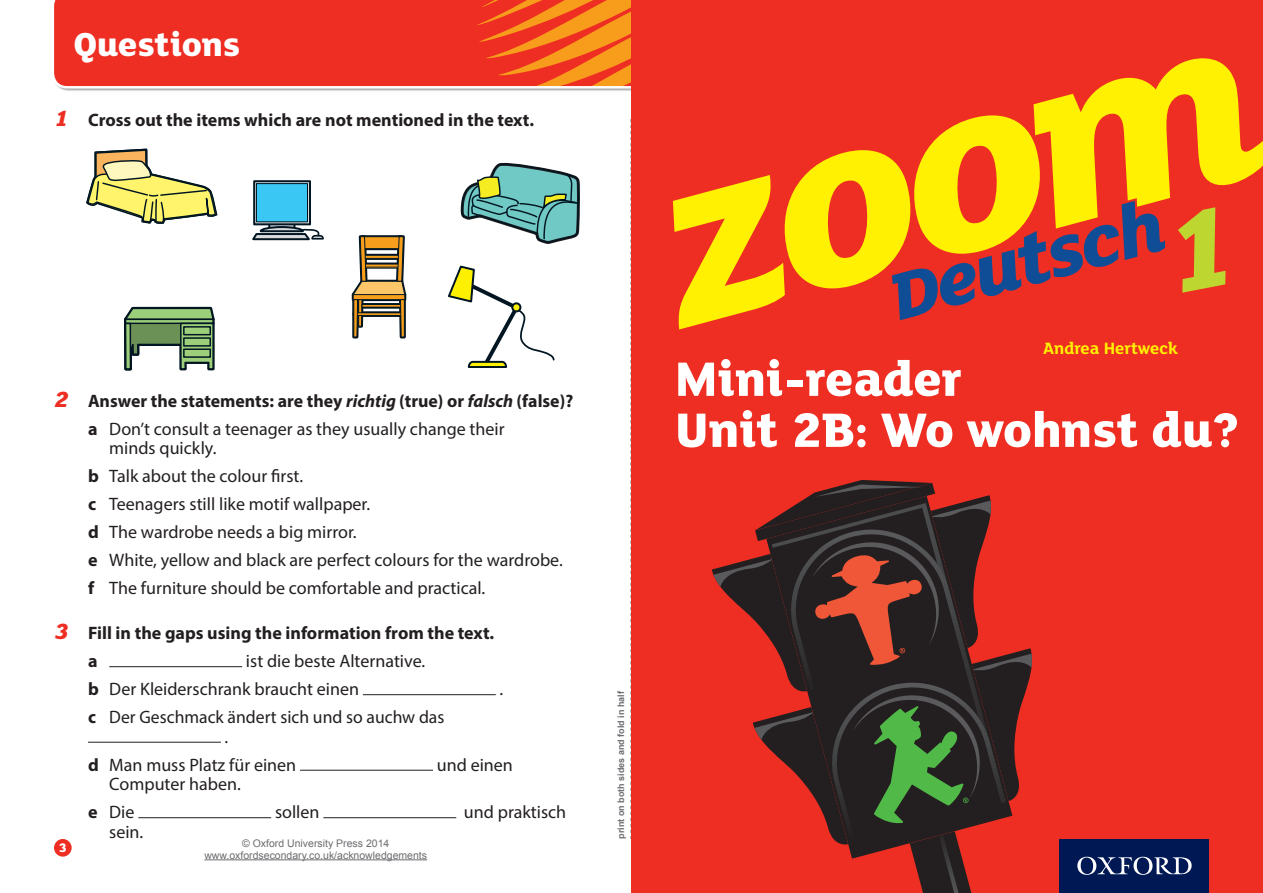
<style>
.page{position:relative;width:1263px;height:893px;background:#fff}
.page>*{position:absolute;margin:0;border:0;box-sizing:border-box;transform-origin:0 0}
.t1{font:italic 800 79.8px "FS Lola";color:#0f4d96}
.t2{font:800 52.5px "FS Lola";color:#fff}
.spread_head{font:800 36px "FS Lola";color:#fff}
.Question_Text{font:18px/19.5px "Myriad Pro";color:#231f20}
.Question_Rubric{font:700 18px "Myriad Pro";color:#231f20}
.Question_Text-2{font:700 18px "Myriad Pro";color:#231f20}
.t3{font:700 17.85px "FS Lola";color:#fff101}
.t4{font:800 13.5px "FS Lola Primary";color:#fff}
.t5{font:10.5px/12px "Arial";color:#6c6d70;text-align:center}
.t6{font:700 9px "Arial";color:#6c6d70}
.s1{font-family:"FS Lola";font-weight:800;font-style:italic;font-size:24px;color:#ee2e22}
.s2{font-style:italic}
.s3{font-weight:700}
.s4{font-size:71.85px}
</style>
<div class="page">
<hr style="left:204px;top:859px;width:223px;height:1px;background:#6c6d70">
<div style="left:54px;top:839px;width:18px;height:18px;background:#ee2e22;border-radius:50%"></div>
<svg style="left:54px;top:0;width:577px;height:89px;background:#ef4128"></svg>
<div style="left:631px;top:0;width:632px;height:893px;background:#ee2e22"></div>
<div style="left:1060px;top:839px;width:149px;height:54px;background:#001954"></div>
<svg style="left:1077px;top:857px;width:114px;height:18px"></svg>
<svg style="left:673px;top:58px;width:590px;height:271px"></svg>
<svg style="left:711px;top:480px;width:321px;height:413px"></svg>
<hr style="left:109px;top:666px;width:133px;height:1px;background:#231f20">
<hr style="left:363px;top:694px;width:133px;height:1px;background:#231f20">
<hr style="left:88px;top:742px;width:133px;height:1px;background:#231f20">
<hr style="left:300px;top:770px;width:133px;height:1px;background:#231f20">
<hr style="left:138px;top:817px;width:133px;height:1px;background:#231f20">
<hr style="left:323px;top:817px;width:133px;height:1px;background:#231f20">
<svg style="left:351px;top:235px;width:56px;height:104px"></svg>
<svg style="left:124px;top:306px;width:91px;height:65px"></svg>
<div style="left:184px;top:327px;width:26px;height:8px;background:#9dcf7b"></div>
<div style="left:183px;top:326px;width:28px;height:9px;border:1px solid #011622"></div>
<div style="left:184px;top:338px;width:26px;height:8px;background:#9dcf7b"></div>
<div style="left:183px;top:337px;width:28px;height:10px;border:1px solid #011622"></div>
<div style="left:184px;top:349px;width:26px;height:8px;background:#9dcf7b"></div>
<div style="left:183px;top:348px;width:28px;height:10px;border:1px solid #011622"></div>
<svg style="left:448px;top:265px;width:107px;height:103px"></svg>
<div style="left:253px;top:180px;width:58px;height:45px;border:2px solid #011622"></div>
<svg style="left:252px;top:225px;width:72px;height:16px"></svg>
<div style="left:256px;top:184px;width:51px;height:38px;background:#3bc7f4"></div>
<div style="left:256px;top:183px;width:52px;height:39px;border:1px solid #011622"></div>
<svg style="left:460px;top:162px;width:120px;height:82px"></svg>
<svg style="left:86px;top:148px;width:132px;height:76px"></svg>
<svg style="left:891px;top:195px;width:339px;height:134px"></svg>
<p class="spread_head" style="left:74px;top:19px;width:168px">Questions</p>
<p class="Question_Rubric" style="left:54px;top:109px;width:481px"><span class="s1">1</span> Cross out the items which are not mentioned in the text.</p>
<p class="Question_Rubric" style="left:54px;top:389px;width:521px"><span class="s1">2</span> Answer the statements: are they <span class="s2">richtig</span> (true) or <span class="s2">falsch</span> (false)?</p>
<p class="Question_Text" style="left:109px;top:418px;width:397px;text-indent:-21px"><span class="s3">a</span> Don’t consult a teenager as they usually change their minds quickly.</p>
<p class="Question_Text" style="left:88px;top:466px;width:217px"><span class="s3">b</span> Talk about the colour first.</p>
<p class="Question_Text" style="left:88px;top:494px;width:284px"><span class="s3">c</span> Teenagers still like motif wallpaper.</p>
<p class="Question_Text" style="left:88px;top:522px;width:270px"><span class="s3">d</span> The wardrobe needs a big mirror.</p>
<p class="Question_Text" style="left:88px;top:550px;width:476px"><span class="s3">e</span> White, yellow and black are perfect colours for the wardrobe.</p>
<p class="Question_Text" style="left:88px;top:578px;width:399px"><span class="s3">f</span> The furniture should be comfortable and practical.</p>
<p class="Question_Rubric" style="left:54px;top:621px;width:442px"><span class="s1">3</span> Fill in the gaps using the information from the text.</p>
<p class="Question_Text-2" style="left:88px;top:649px;width:11px">a</p>
<p class="Question_Text" style="left:246px;top:651px;width:181px">ist die beste Alternative.</p>
<p class="Question_Text" style="left:88px;top:679px;width:273px"><span class="s3">b</span> Der Kleiderschrank braucht einen</p>
<p class="Question_Text" style="left:500px;top:679px;width:5px">.</p>
<p class="Question_Text" style="left:225px;top:707px;width:221px;text-indent:-137px"><span class="s3">c</span> Der Geschmack ändert sich und so auchw das .</p>
<p class="Question_Text" style="left:88px;top:754px;width:210px"><span class="s3">d</span> Man muss Platz für einen</p>
<p class="Question_Text" style="left:437px;top:754px;width:78px">und einen</p>
<p class="Question_Text" style="left:109px;top:774px;width:133px">Computer haben.</p>
<p class="Question_Text" style="left:88px;top:802px;width:48px"><span class="s3">e</span> Die</p>
<p class="Question_Text" style="left:275px;top:802px;width:46px">sollen</p>
<p class="Question_Text" style="left:464px;top:802px;width:104px">und praktisch</p>
<p class="Question_Text" style="left:109px;top:821px;width:36px">sein.</p>
<p class="t5" style="left:204px;top:837px;width:224px">© Oxford University Press 2014 www.oxfordsecondary.co.uk/acknowledgements</p>
<p class="t4" style="left:59px;top:838px;width:9px">3</p>
<p class="t6" style="left:615px;top:839px;width:149px;rotate:-90deg">print on both sides and fold in half</p>
<p class="t1" style="left:877px;top:243px;width:283px;rotate:-15deg"><span class="s4">D</span>eutsch</p>
<p class="t3" style="left:1043px;top:336px;width:136px">Andrea Hertweck</p>
<p class="t2" style="left:675px;top:342px;width:289px">Mini-reader</p>
<p class="t2" style="left:675px;top:393px;width:566px">Unit 2B: Wo wohnst du?</p>
</div>
